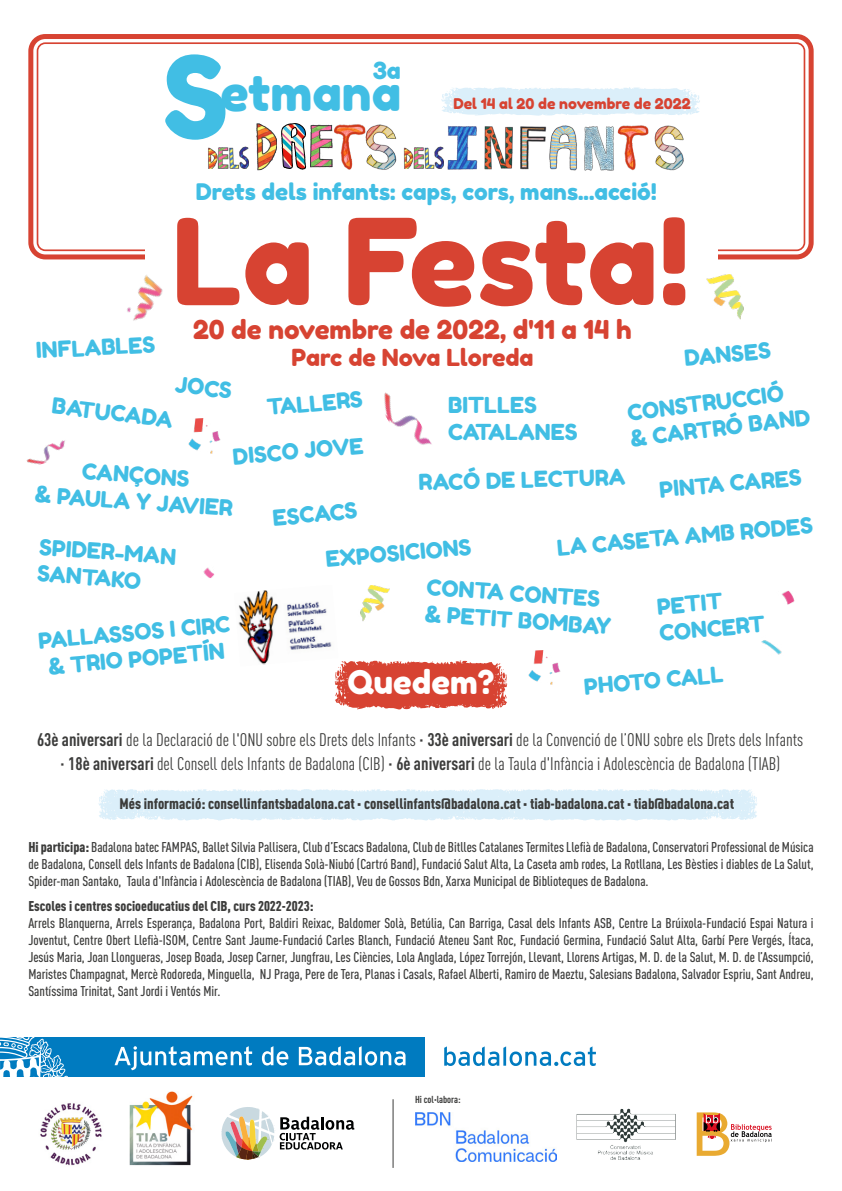
<style>
.page{position:relative;width:842px;height:1191px;background:#fff}
.page>*{position:absolute;margin:0;border:0;box-sizing:border-box;transform-origin:0 0}
.t1{font:119.2px "Fredoka One";color:#d74332}
.t2{font:112.9px "Fredoka One";color:#41bee4}
.t3{font:49.4px "Fredoka One";color:#41bee4}
.t4{font:32.5px "Fredoka One";color:#fff}
.t5{font:26px "Fredoka One";color:#d74332}
.t6{font:23.5px "Fredoka One";color:#d74332}
.t7{font:23.5px "Fredoka One";color:#41bee4}
.t8{font:22.8px "Fredoka One";color:#41bee4}
.t9{font:22px/26.4px "Fredoka One";color:#41bee4}
.t10{font:condensed 18px/24px "DIN Pro";color:#3c3c3b;text-align:center}
.t11{font:900 condensed 15px "DIN Pro";color:#3c3c3b}
.t12{font:14.8px "Fredoka One";color:#d74332}
.t13{font:500 condensed 14px/17px "DIN Pro";color:#3c3c3b;text-align:justify}
.t14{font:900 condensed 14px "DIN Pro";color:#3c3c3b}
.t15{font:700 condensed 10px "DIN Pro";color:#3c3c3b}
.s1{font-weight:700}
.s2{font-weight:900}
</style>
<div class="page">
<img style="left:130px;top:1091px;width:63px;height:75px">
<img style="left:40px;top:1103px;width:62px;height:63px">
<svg style="left:221px;top:1107px;width:53px;height:53px"></svg>
<svg style="left:280px;top:1116px;width:74px;height:33px"></svg>
<hr style="left:393px;top:1099px;width:1px;height:68px;background:#3c3c3b">
<img style="left:415px;top:1112px;width:141px;height:49px">
<div style="left:28px;top:34px;width:786px;height:225px;border:5px solid #d74332;border-radius:14px"></div>
<div style="left:37px;top:42px;width:768px;height:209px;border:2px solid #d74332;border-radius:8px"></div>
<div style="left:145px;top:189px;width:572px;height:122px;background:#fff"></div>
<img style="left:447px;top:125px;width:237px;height:46px">
<img style="left:208px;top:146px;width:40px;height:23px">
<img style="left:403px;top:146px;width:41px;height:23px">
<img style="left:334px;top:124px;width:31px;height:46px">
<img style="left:365px;top:124px;width:32px;height:46px">
<svg style="left:281px;top:123px;width:25px;height:47px"></svg>
<img style="left:310px;top:124px;width:22px;height:44px">
<img style="left:256px;top:123px;width:21px;height:48px">
<svg style="left:441px;top:87px;width:259px;height:29px;background:#e0f1fa"></svg>
<div style="left:0;top:1037px;width:425px;height:40px;background:#007bc0"></div>
<svg style="left:0;top:1037px;width:68px;height:40px"></svg>
<svg style="left:115px;top:1046px;width:290px;height:24px"></svg>
<svg style="left:444px;top:1046px;width:152px;height:20px"></svg>
<img style="left:576px;top:1108px;width:99px;height:51px">
<svg style="left:697px;top:1112px;width:75px;height:43px"></svg>
<svg style="left:98px;top:418px;width:659px;height:402px"></svg>
<img style="left:375px;top:392px;width:58px;height:66px">
<img style="left:26px;top:440px;width:39px;height:25px">
<img style="left:104px;top:258px;width:59px;height:63px">
<img style="left:182px;top:419px;width:44px;height:34px">
<img style="left:522px;top:650px;width:44px;height:35px">
<img style="left:706px;top:275px;width:38px;height:45px">
<img style="left:352px;top:585px;width:43px;height:40px">
<img style="left:761px;top:590px;width:34px;height:65px">
<img style="left:194px;top:552px;width:21px;height:26px">
<img style="left:234px;top:584px;width:104px;height:82px">
<h2 class="t2" style="left:162px;top:29px;width:67px">S</h2>
<h3 class="t7" style="left:373px;top:56px;width:30px">3a</h3>
<h3 class="t3" style="left:220px;top:63px;width:182px">etmana</h3>
<p class="t12" style="left:453px;top:94px;width:239px">Del 14 al 20 de novembre de 2022</p>
<h3 class="t8" style="left:196px;top:178px;width:463px">Drets dels infants: caps, cors, mans...acció!</h3>
<h1 class="t1" style="left:172px;top:189px;width:519px">La Festa!</h1>
<h3 class="t5" style="left:193px;top:314px;width:440px">20 de novembre de 2022, d'11 a 14 h</h3>
<h3 class="t6" style="left:291px;top:343px;width:244px">Parc de Nova Lloreda</h3>
<h3 class="t9" style="left:35px;top:337px;width:121px;rotate:-3deg">INFLABLES</h3>
<h3 class="t9" style="left:683px;top:344px;width:88px;rotate:-5deg">DANSES</h3>
<h3 class="t9" style="left:626px;top:399px;width:183px;rotate:-7deg">CONSTRUCCIÓ<br>&amp; CARTRÓ BAND</h3>
<h3 class="t9" style="left:177px;top:371px;width:58px;rotate:7deg">JOCS</h3>
<h3 class="t9" style="left:266px;top:394px;width:97px;rotate:-5deg">TALLERS</h3>
<h3 class="t9" style="left:448px;top:392px;width:131px">BITLLES<br>CATALANES</h3>
<h3 class="t9" style="left:54px;top:392px;width:123px;rotate:7deg">BATUCADA</h3>
<h3 class="t9" style="left:38px;top:455px;width:200px;text-align:center;rotate:4deg">CANÇONS<br>&amp; PAULA Y JAVIER</h3>
<h3 class="t9" style="left:232px;top:443px;width:133px;rotate:-5deg">DISCO JOVE</h3>
<h3 class="t9" style="left:418px;top:470px;width:208px;rotate:-2deg">RACÓ DE LECTURA</h3>
<h3 class="t9" style="left:658px;top:476px;width:144px;rotate:-5deg">PINTA CARES</h3>
<h3 class="t9" style="left:272px;top:504px;width:86px;rotate:-5deg">ESCACS</h3>
<h3 class="t9" style="left:556px;top:534px;width:258px;rotate:-5deg">LA CASETA AMB RODES</h3>
<h3 class="t9" style="left:428px;top:574px;width:188px;rotate:4deg">CONTA CONTES &amp; PETIT BOMBAY</h3>
<h3 class="t4" style="left:348px;top:662px;width:148px">Quedem?</h3>
<h3 class="t9" style="left:40px;top:534px;width:139px;rotate:4deg">SPIDER-MAN<br>SANTAKO</h3>
<h3 class="t9" style="left:325px;top:546px;width:148px;rotate:-5deg">EXPOSICIONS</h3>
<h3 class="t9" style="left:656px;top:593px;width:107px;rotate:-5deg">PETIT<br>CONCERT</h3>
<h3 class="t9" style="left:37px;top:627px;width:194px;text-align:center;rotate:-5deg">PALLASSOS I CIRC &amp; TRIO POPETÍN</h3>
<h3 class="t9" style="left:583px;top:673px;width:141px;rotate:-5deg">PHOTO CALL</h3>
<p class="t10" style="left:37px;top:726px;width:768px"><span class="s1">63è aniversari</span> de la Declaració de l'ONU sobre els Drets dels Infants · <span class="s1">33è aniversari</span> de la Convenció de l’ONU sobre els Drets dels Infants · <span class="s1">18è aniversari</span> del Consell dels Infants de Badalona (CIB) · <span class="s1">6è aniversari</span> de la Taula d'Infància i Adolescència de Badalona (TIAB)</p>
<p class="t11" style="left:119px;top:792px;width:616px">Més informació: consellinfantsbadalona.cat · consellinfants@badalona.cat · tiab-badalona.cat · tiab@badalona.cat</p>
<p class="t13" style="left:28px;top:837px;width:787px"><span class="s2">Hi participa:</span> Badalona batec FAMPAS, Ballet Silvia Pallisera, Club d’Escacs Badalona, Club de Bitlles Catalanes Termites Llefià de Badalona, Conservatori Professional de Música de Badalona, Consell dels Infants de Badalona (CIB), Elisenda Solà-Niubó (Cartró Band), Fundació Salut Alta, La Caseta amb rodes, La Rotllana, Les Bèsties i diables de La Salut, Spider-man Santako, Taula d'Infància i Adolescència de Badalona (TIAB), Veu de Gossos Bdn, Xarxa Municipal de Biblioteques de Badalona.</p>
<p class="t14" style="left:28px;top:895px;width:287px">Escoles i centres socioeducatius del CIB, curs 2022-2023:</p>
<p class="t13" style="left:28px;top:913px;width:787px">Arrels Blanquerna, Arrels Esperança, Badalona Port, Baldiri Reixac, Baldomer Solà, Betúlia, Can Barriga, Casal dels Infants ASB, Centre La Brúixola-Fundació Espai Natura i Joventut, Centre Obert Llefià-ISOM, Centre Sant Jaume-Fundació Carles Blanch, Fundació Ateneu Sant Roc, Fundació Germina, Fundació Salut Alta, Garbí Pere Vergés, Ítaca, Jesús Maria, Joan Llongueras, Josep Boada, Josep Carner, Jungfrau, Les Ciències, Lola Anglada, López Torrejón, Llevant, Llorens Artigas, M. D. de la Salut, M. D. de l’Assumpció, Maristes Champagnat, Mercè Rodoreda, Minguella, NJ Praga, Pere de Tera, Planas i Casals, Rafael Alberti, Ramiro de Maeztu, Salesians Badalona, Salvador Espriu, Sant Andreu, Santíssima Trinitat, Sant Jordi i Ventós Mir.</p>
<p class="t15" style="left:415px;top:1091px;width:47px">Hi col·labora:</p>
</div>
